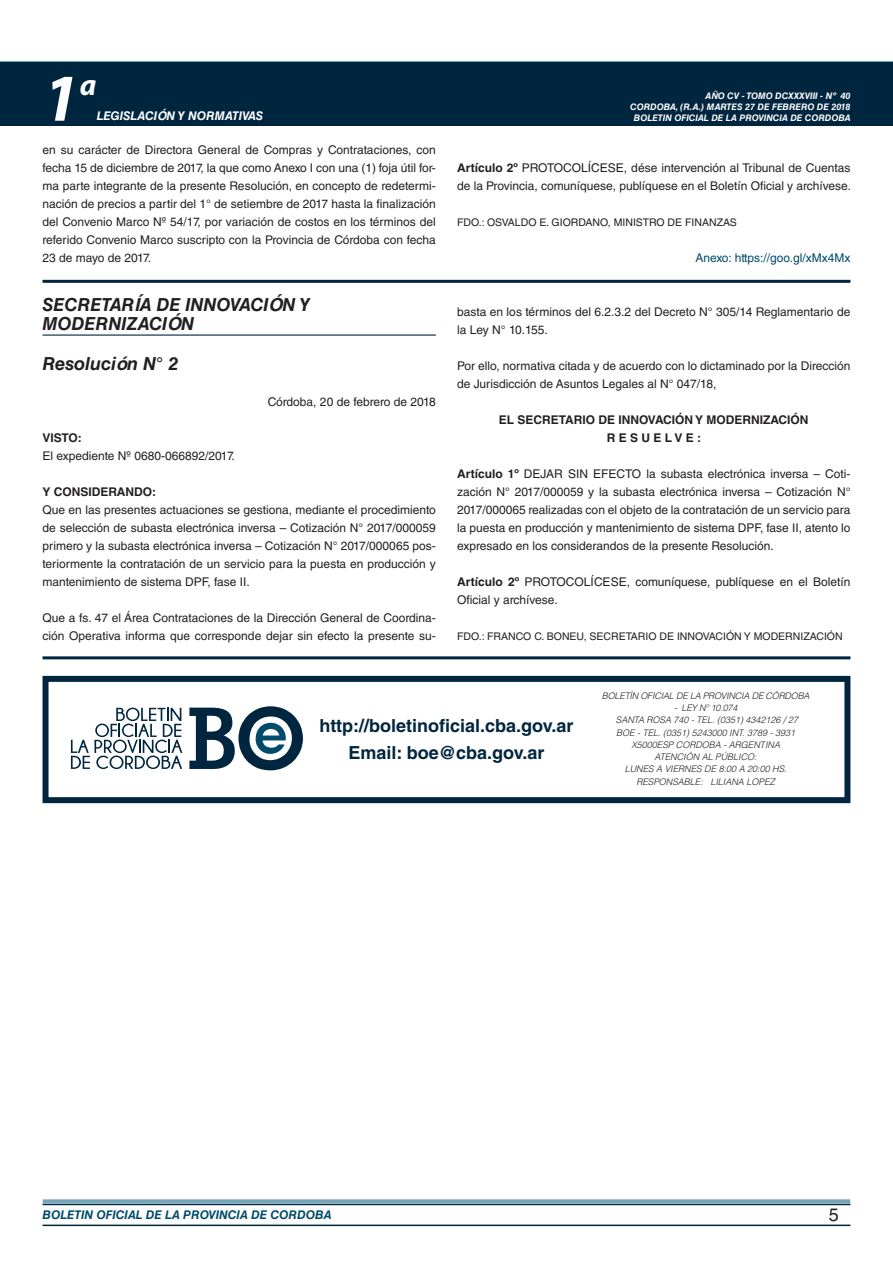
<style>
.page{position:relative;width:893px;height:1263px;background:#fff}
.page>*{position:absolute;margin:0;border:0;box-sizing:border-box;transform-origin:0 0}
.t1{font:italic 700 67.5px "Myriad Pro";color:#fff}
.t2{font:italic 700 30px "Myriad Pro";color:#fff}
.RESUELVE{font:700 18px "Helvetica LT Std";color:#00263f}
.NOMBRE_DE_MINISTERIO{font:italic 700 18px/19.5px "Helvetica LT Std";color:#231f20}
.DOC__N{font:italic 700 18px "Helvetica LT Std";color:#231f20}
.t3{font:18px "Helvetica LT Std";color:#231f20}
.TEXTO_BASE{font:12px/18px "Helvetica LT Std";color:#231f20}
.RESUELVE-2{font:700 12px "Helvetica LT Std";color:#231f20}
.t4{font:italic 700 12px "Helvetica LT Std";color:#004b6c}
.ANEXO{font:12px "Helvetica LT Std";color:#004b6c}
.FECHA{font:12px "Helvetica LT Std";color:#231f20}
.t5{font:italic 700 12px "Helvetica LT Std";color:#fff}
.TEXTO_BASE-2{font:700 12px "Helvetica LT Std";color:#231f20}
.FIRMA{font:10.5px "Helvetica LT Std";color:#231f20}
.TEXTO_REMATE_HOJA_FI{font:italic 300 9px "Helvetica LT Std";color:#231f20}
.t6{font:italic 700 9px/10.8px "Helvetica LT Std";color:#fff;text-align:right}
.TEXTO_REMATE_HOJA_FI-2{font:italic 300 9px "Helvetica LT Std";letter-spacing:-.02em;color:#231f20}
.s1{font-weight:700}
</style>
<div class="page">
<div style="left:0;top:61px;width:893px;height:6px;background:#73a5b8"></div>
<div style="left:0;top:62px;width:893px;height:64px;background:#00263f"></div>
<hr style="left:43px;top:1224px;width:807px;height:2px;background:#00263f">
<div style="left:42px;top:1198px;width:809px;height:8px;background:#fff;opacity:.75"></div>
<hr style="left:43px;top:334px;width:393px;height:2px;background:#00263f">
<hr style="left:43px;top:280px;width:807px;height:3px;background:#00263f">
<hr style="left:43px;top:656px;width:807px;height:3px;background:#00263f">
<div style="left:43px;top:676px;width:807px;height:127px;border:6px solid #00263f"></div>
<svg style="left:189px;top:706px;width:114px;height:64px"></svg>
<svg style="left:71px;top:708px;width:111px;height:61px"></svg>
<h1 class="t1" style="left:43px;top:54px;width:38px">1</h1>
<h2 class="t2" style="left:80px;top:66px;width:18px">a</h2>
<p class="t5" style="left:97px;top:109px;width:168px">LEGISLACIÓN Y NORMATIVAS</p>
<p class="TEXTO_BASE" style="left:43px;top:141px;width:395px;text-align:justify">en su carácter de Directora General de Compras y Contrataciones, con fecha 15 de diciembre de 2017, la que como Anexo I con una (1) foja útil for&shy;ma parte integrante de la presente Resolución, en concepto de redetermi&shy;nación de precios a partir del 1° de setiembre de 2017 hasta la finalización del Convenio Marco Nº 54/17, por variación de costos en los términos del referido Convenio Marco suscripto con la Provincia de Córdoba con fecha 23 de mayo de 2017.</p>
<p class="NOMBRE_DE_MINISTERIO" style="left:43px;top:294px;width:269px">SECRETARÍA DE INNOVACIÓN Y<br>MODERNIZACIÓN</p>
<p class="DOC__N" style="left:43px;top:352px;width:137px">Resolución N° 2</p>
<p class="FECHA" style="left:268px;top:395px;width:170px">Córdoba, 20 de febrero de 2018</p>
<p class="TEXTO_BASE-2" style="left:43px;top:430px;width:41px">VISTO:</p>
<p class="TEXTO_BASE" style="left:43px;top:447px;width:194px">El expediente Nº 0680-066892/2017.</p>
<p class="TEXTO_BASE-2" style="left:43px;top:484px;width:115px">Y CONSIDERANDO:</p>
<p class="TEXTO_BASE" style="left:43px;top:501px;width:395px;text-align:justify">Que en las presentes actuaciones se gestiona, mediante el procedimiento de selección de subasta electrónica inversa – Cotización N° 2017/000059 primero y la subasta electrónica inversa – Cotización N° 2017/000065 pos&shy;teriormente la contratación de un servicio para la puesta en producción y mantenimiento de sistema DPF, fase II.</p>
<p class="TEXTO_BASE" style="left:43px;top:609px;width:395px">Que a fs. 47 el Área Contrataciones de la Dirección General de Coordina&shy;ción Operativa informa que corresponde dejar sin efecto la presente su-</p>
<p class="t6" style="left:630px;top:91px;width:222px">AÑO CV - TOMO DCXXXVIII - Nº 40<br>CORDOBA, (R.A.) MARTES 27 DE FEBRERO DE 2018<br>BOLETIN OFICIAL DE LA PROVINCIA DE CORDOBA</p>
<p class="TEXTO_BASE" style="left:457px;top:159px;width:395px"><span class="s1">Artículo 2º</span> PROTOCOLÍCESE, dése intervención al Tribunal de Cuentas de la Provincia, comuníquese, publíquese en el Boletín Oficial y archívese.</p>
<p class="FIRMA" style="left:457px;top:216px;width:281px">FDO.: OSVALDO E. GIORDANO, MINISTRO DE FINANZAS</p>
<p class="ANEXO" style="left:695px;top:251px;width:157px">Anexo: https://goo.gl/xMx4Mx</p>
<p class="TEXTO_BASE" style="left:457px;top:303px;width:395px">basta en los términos del 6.2.3.2 del Decreto N° 305/14 Reglamentario de la Ley N° 10.155.</p>
<p class="TEXTO_BASE" style="left:457px;top:357px;width:395px">Por ello, normativa citada y de acuerdo con lo dictaminado por la Dirección de Jurisdicción de Asuntos Legales al N° 047/18,</p>
<p class="RESUELVE-2" style="left:499px;top:412px;width:311px">EL SECRETARIO DE INNOVACIÓN Y MODERNIZACIÓN</p>
<p class="RESUELVE-2" style="left:607px;top:430px;width:96px">R E S U E L V E :</p>
<p class="TEXTO_BASE" style="left:457px;top:465px;width:395px;text-align:justify"><span class="s1">Artículo 1º</span> DEJAR SIN EFECTO la subasta electrónica inversa – Coti&shy;zación N° 2017/000059 y la subasta electrónica inversa – Cotización N° 2017/000065 realizadas con el objeto de la contratación de un servicio para la puesta en producción y mantenimiento de sistema DPF, fase II, atento lo expresado en los considerandos de la presente Resolución.</p>
<p class="TEXTO_BASE" style="left:457px;top:573px;width:395px"><span class="s1">Artículo 2º</span> PROTOCOLÍCESE, comuníquese, publíquese en el Boletín<br>Oficial y archívese.</p>
<p class="FIRMA" style="left:457px;top:630px;width:387px">FDO.: FRANCO C. BONEU, SECRETARIO DE INNOVACIÓN Y MODERNIZACIÓN</p>
<p class="RESUELVE" style="left:320px;top:715px;width:255px">http://boletinoficial.cba.gov.ar</p>
<p class="RESUELVE" style="left:348px;top:742px;width:198px">Email: boe@cba.gov.ar</p>
<p class="TEXTO_REMATE_HOJA_FI-2" style="left:602px;top:690px;width:209px">BOLETÍN OFICIAL DE LA PROVINCIA DE CÓRDOBA</p>
<p class="TEXTO_REMATE_HOJA_FI-2" style="left:674px;top:702px;width:65px">- LEY Nº 10.074</p>
<p class="TEXTO_REMATE_HOJA_FI" style="left:616px;top:714px;width:184px">SANTA ROSA 740 - TEL. (0351) 4342126 / 27</p>
<p class="TEXTO_REMATE_HOJA_FI" style="left:616px;top:727px;width:181px">BOE - TEL. (0351) 5243000 INT. 3789 - 3931</p>
<p class="TEXTO_REMATE_HOJA_FI" style="left:631px;top:739px;width:150px">X5000ESP CORDOBA - ARGENTINA</p>
<p class="TEXTO_REMATE_HOJA_FI" style="left:655px;top:751px;width:104px">ATENCIÓN AL PÚBLICO:</p>
<p class="TEXTO_REMATE_HOJA_FI" style="left:625px;top:764px;width:164px">LUNES A VIERNES DE 8:00 A 20:00 HS.</p>
<p class="TEXTO_REMATE_HOJA_FI" style="left:636px;top:776px;width:140px">RESPONSABLE: LILIANA LOPEZ</p>
<p class="t4" style="left:43px;top:1208px;width:290px">BOLETIN OFICIAL DE LA PROVINCIA DE CORDOBA</p>
<h3 class="t3" style="left:829px;top:1204px;width:12px">5</h3>
</div>
